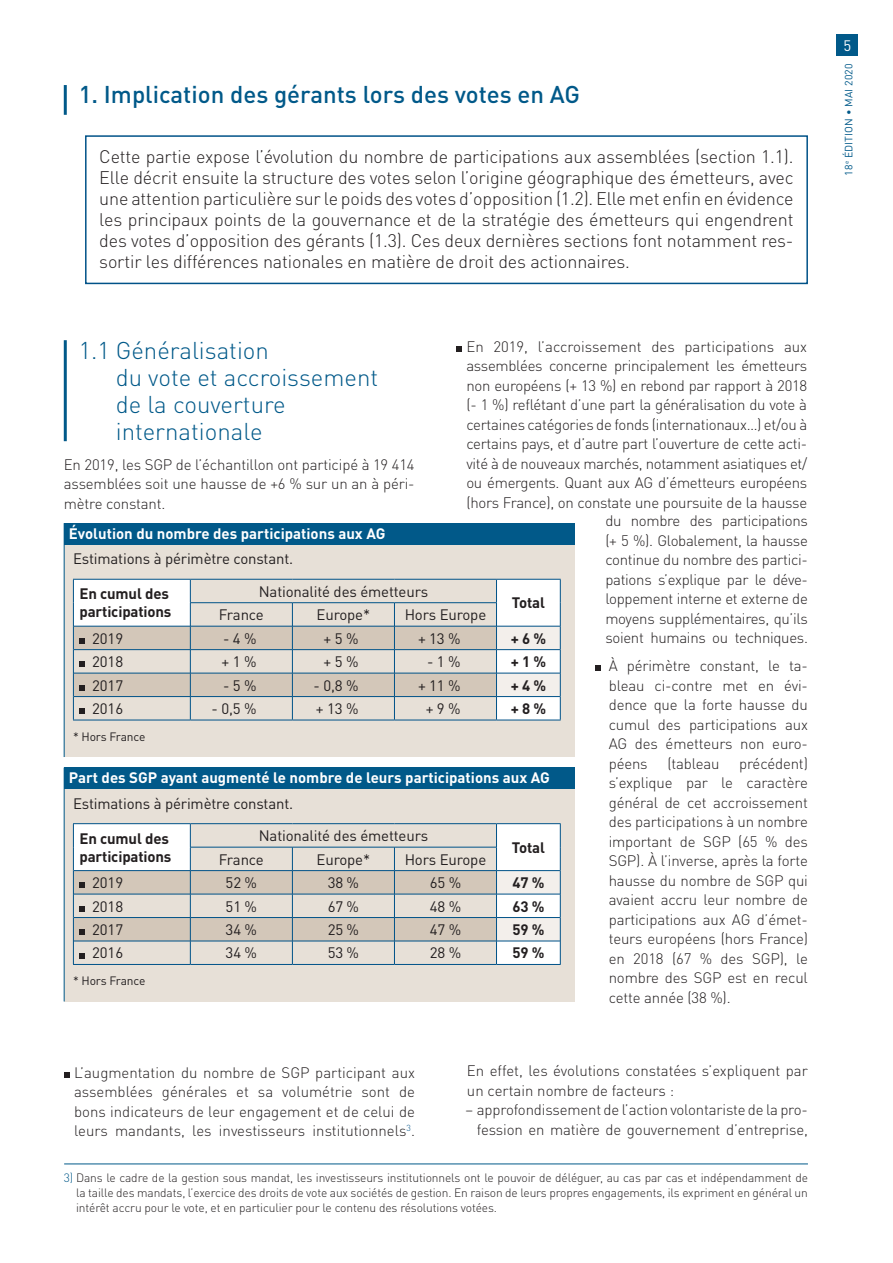
<style>
.page{position:relative;width:893px;height:1263px;background:#fff}
.page>*{position:absolute;margin:0;border:0;box-sizing:border-box;transform-origin:0 0}
.t1{font:300 24px/27px "DINOT";color:#015989}
.t2{font:500 24px "DINOT";color:#015989}
.t3{font:300 18px/21px "DINOT";letter-spacing:-.01em;color:#231f20;text-align:justify}
.t4{font:300 15px/19.5px "DINOT";letter-spacing:-.01em;color:#231f20;text-align:justify}
.t5{font:15px "DINOT";letter-spacing:-.01em;color:#231f20}
.t6{font:700 15px "DINOT";color:#fff}
.t7{font:700 15px/18px "DINOT";letter-spacing:-.01em;color:#231f20}
.t8{font:15px "DIN";color:#fff}
.t9{font:300 12px/15px "DINOT";letter-spacing:-.01em;color:#231f20;text-align:justify}
.t10{font:12px "DINOT";letter-spacing:-.015em;color:#231f20}
.t11{font:10.5px "DIN";letter-spacing:.01em;color:#015989}
.s1{color:#015989}
</style>
<div class="page">
<div style="left:837px;top:34px;width:21px;height:21px;background:#015989"></div>
<div style="left:65px;top:544px;width:510px;height:213px;background:#e7e0d7"></div>
<div style="left:65px;top:789px;width:510px;height:212px;background:#e7e0d7"></div>
<div style="left:65px;top:523px;width:510px;height:21px;background:#015989"></div>
<div style="left:65px;top:767px;width:510px;height:22px;background:#015989"></div>
<div style="left:85px;top:135px;width:723px;height:149px;border:2px solid #005288"></div>
<svg style="left:456px;top:346px;width:6px;height:6px"></svg>
<hr style="left:64px;top:85px;width:3px;height:30px;background:#015989">
<hr style="left:64px;top:1164px;width:744px;height:1px;background:#015989">
<hr style="left:73px;top:579px;width:117px;height:1px;background:#005288">
<hr style="left:190px;top:579px;width:102px;height:1px;background:#005288">
<hr style="left:292px;top:579px;width:102px;height:1px;background:#005288">
<hr style="left:394px;top:579px;width:102px;height:1px;background:#005288">
<hr style="left:496px;top:579px;width:65px;height:1px;background:#005288">
<hr style="left:73px;top:720px;width:117px;height:1px;background:#005288">
<hr style="left:190px;top:720px;width:102px;height:1px;background:#005288">
<hr style="left:292px;top:720px;width:102px;height:1px;background:#005288">
<hr style="left:394px;top:720px;width:102px;height:1px;background:#005288">
<hr style="left:496px;top:720px;width:65px;height:1px;background:#005288">
<svg style="left:73px;top:580px;width:488px;height:140px"></svg>
<hr style="left:73px;top:823px;width:117px;height:1px;background:#005288">
<hr style="left:190px;top:823px;width:102px;height:1px;background:#005288">
<hr style="left:292px;top:823px;width:102px;height:1px;background:#005288">
<hr style="left:394px;top:823px;width:102px;height:1px;background:#005288">
<hr style="left:496px;top:823px;width:65px;height:1px;background:#005288">
<hr style="left:73px;top:964px;width:117px;height:1px;background:#005288">
<hr style="left:190px;top:964px;width:102px;height:1px;background:#005288">
<hr style="left:292px;top:964px;width:102px;height:1px;background:#005288">
<hr style="left:394px;top:964px;width:102px;height:1px;background:#005288">
<hr style="left:496px;top:964px;width:65px;height:1px;background:#005288">
<svg style="left:73px;top:824px;width:488px;height:140px"></svg>
<hr style="left:64px;top:340px;width:3px;height:101px;background:#015989">
<svg style="left:595px;top:665px;width:6px;height:6px"></svg>
<svg style="left:64px;top:1072px;width:6px;height:6px"></svg>
<hr style="left:64px;top:523px;width:1px;height:234px;background:#015989">
<hr style="left:64px;top:767px;width:1px;height:234px;background:#015989">
<h1 class="t2" style="left:79px;top:79px;width:503px">1. Implication des gérants lors des votes en AG</h1>
<p class="t3" style="left:99px;top:146px;width:696px">Cette partie expose l’évolution du nombre de participations aux assemblées (section 1.1).<br>Elle décrit ensuite la structure des votes selon l’origine géographique des émetteurs, avec une attention particulière sur le poids des votes d’opposition (1.2). Elle met enfin en évidence les principaux points de la gouvernance et de la stratégie des émetteurs qui engendrent des votes d’opposition des gérants (1.3). Ces deux dernières sections font notamment res&shy;sortir les différences nationales en matière de droit des actionnaires.</p>
<h1 class="t1" style="left:116px;top:336px;width:264px;text-indent:-37px">1.1 Généralisation<br>du vote et accroissement de la couverture internationale</h1>
<p class="t4" style="left:64px;top:455px;width:352px">En 2019, les SGP de l’échantillon ont participé à 19 414 assemblées soit une hausse de +6 % sur un an à péri&shy;mètre constant.</p>
<p class="t4" style="left:466px;top:336px;width:342px">En 2019, l’accroissement des participations aux assemblées concerne principalement les émetteurs non européens (+ 13 %) en rebond par rapport à 2018 (- 1 %) reflétant d’une part la généralisation du vote à certaines catégories de fonds (internationaux…) et/ou à certains pays, et d’autre part l’ouverture de cette acti&shy;vité à de nouveaux marchés, notamment asiatiques et/ ou émergents. Quant aux AG d’émetteurs européens (hors France), on constate une poursuite de la hausse</p>
<p class="t6" style="left:69px;top:524px;width:318px">Évolution du nombre des participations aux AG</p>
<p class="t5" style="left:73px;top:550px;width:222px">Estimations à périmètre constant.</p>
<p class="t7" style="left:79px;top:585px;width:94px">En cumul des participations</p>
<p class="t5" style="left:259px;top:582px;width:171px">Nationalité des émetteurs</p>
<p class="t5" style="left:219px;top:605px;width:47px">France</p>
<p class="t5" style="left:317px;top:605px;width:55px">Europe*</p>
<p class="t5" style="left:405px;top:605px;width:83px">Hors Europe</p>
<p class="t7" style="left:512px;top:594px;width:34px">Total</p>
<p class="t5" style="left:92px;top:629px;width:32px">2019</p>
<p class="t5" style="left:223px;top:629px;width:35px">- 4 %</p>
<p class="t5" style="left:324px;top:629px;width:37px">+ 5 %</p>
<p class="t5" style="left:418px;top:629px;width:44px">+ 13 %</p>
<p class="t7" style="left:511px;top:629px;width:37px">+ 6 %</p>
<p class="t5" style="left:92px;top:652px;width:32px">2018</p>
<p class="t5" style="left:222px;top:652px;width:37px">+ 1 %</p>
<p class="t5" style="left:324px;top:652px;width:37px">+ 5 %</p>
<p class="t5" style="left:427px;top:652px;width:35px">- 1 %</p>
<p class="t7" style="left:511px;top:652px;width:37px">+ 1 %</p>
<p class="t5" style="left:92px;top:676px;width:32px">2017</p>
<p class="t5" style="left:223px;top:676px;width:35px">- 5 %</p>
<p class="t5" style="left:314px;top:676px;width:47px">- 0,8 %</p>
<p class="t5" style="left:418px;top:676px;width:44px">+ 11 %</p>
<p class="t7" style="left:511px;top:676px;width:37px">+ 4 %</p>
<p class="t5" style="left:92px;top:699px;width:32px">2016</p>
<p class="t5" style="left:212px;top:699px;width:47px">- 0,5 %</p>
<p class="t5" style="left:316px;top:699px;width:44px">+ 13 %</p>
<p class="t5" style="left:426px;top:699px;width:37px">+ 9 %</p>
<p class="t7" style="left:511px;top:699px;width:37px">+ 8 %</p>
<p class="t10" style="left:73px;top:729px;width:74px">* Hors France</p>
<p class="t6" style="left:69px;top:768px;width:483px">Part des SGP ayant augmenté le nombre de leurs participations aux AG</p>
<p class="t5" style="left:73px;top:794px;width:222px">Estimations à périmètre constant.</p>
<p class="t7" style="left:79px;top:829px;width:94px">En cumul des participations</p>
<p class="t5" style="left:259px;top:826px;width:171px">Nationalité des émetteurs</p>
<p class="t5" style="left:219px;top:850px;width:47px">France</p>
<p class="t5" style="left:317px;top:850px;width:55px">Europe*</p>
<p class="t5" style="left:405px;top:850px;width:83px">Hors Europe</p>
<p class="t7" style="left:512px;top:838px;width:34px">Total</p>
<p class="t5" style="left:92px;top:873px;width:32px">2019</p>
<p class="t5" style="left:226px;top:873px;width:33px">52 %</p>
<p class="t5" style="left:328px;top:873px;width:33px">38 %</p>
<p class="t5" style="left:430px;top:873px;width:33px">65 %</p>
<p class="t7" style="left:512px;top:873px;width:34px">47 %</p>
<p class="t5" style="left:92px;top:897px;width:32px">2018</p>
<p class="t5" style="left:226px;top:897px;width:33px">51 %</p>
<p class="t5" style="left:328px;top:897px;width:33px">67 %</p>
<p class="t5" style="left:430px;top:897px;width:33px">48 %</p>
<p class="t7" style="left:512px;top:897px;width:34px">63 %</p>
<p class="t5" style="left:92px;top:920px;width:32px">2017</p>
<p class="t5" style="left:226px;top:920px;width:33px">34 %</p>
<p class="t5" style="left:328px;top:920px;width:33px">25 %</p>
<p class="t5" style="left:430px;top:920px;width:33px">47 %</p>
<p class="t7" style="left:512px;top:920px;width:34px">59 %</p>
<p class="t5" style="left:92px;top:944px;width:32px">2016</p>
<p class="t5" style="left:226px;top:944px;width:33px">34 %</p>
<p class="t5" style="left:328px;top:944px;width:33px">53 %</p>
<p class="t5" style="left:430px;top:944px;width:33px">28 %</p>
<p class="t7" style="left:512px;top:943px;width:34px">59 %</p>
<p class="t10" style="left:73px;top:973px;width:74px">* Hors France</p>
<p class="t4" style="left:605px;top:511px;width:204px">du nombre des participations (+ 5 %). Globalement, la hausse continue du nombre des partici&shy;pations s’explique par le déve&shy;loppement interne et externe de moyens supplémentaires, qu’ils soient humains ou techniques.</p>
<p class="t4" style="left:609px;top:656px;width:201px">À périmètre constant, le ta&shy;bleau ci-contre met en évi&shy;dence que la forte hausse du cumul des participations aux AG des émetteurs non euro&shy;péens</p>
<p class="t4" style="left:609px;top:753px;width:201px;text-indent:130px">précédent) s’explique par le caractère général de cet accroissement des participations à un nombre important de SGP (65 % des SGP). À l’inverse, après la forte hausse du nombre de SGP qui avaient accru leur nombre de participations aux AG d’émet&shy;teurs européens (hors France) en 2018 (67 % des SGP), le nombre des SGP est en recul cette année (38 %).</p>
<p class="t4" style="left:667px;top:753px;width:54px">(tableau</p>
<p class="t4" style="left:74px;top:1062px;width:342px">L’augmentation du nombre de SGP participant aux assemblées générales et sa volumétrie sont de bons indicateurs de leur engagement et de celui de leurs mandants, les investisseurs institutionnels<sup>3</sup>.</p>
<p class="t4" style="left:467px;top:1061px;width:342px">En effet, les évolutions constatées s’expliquent par un certain nombre de facteurs :</p>
<p class="t4" style="left:466px;top:1100px;width:344px;text-align:right">– approfondissement de l’action volontariste de la pro&shy;fession en matière de gouvernement d’entreprise,</p>
<p class="t9" style="left:76px;top:1170px;width:733px;text-indent:-12px"><span class="s1">3)</span> Dans le cadre de la gestion sous mandat, les investisseurs institutionnels ont le pouvoir de déléguer, au cas par cas et indépendamment de la taille des mandats, l’exercice des droits de vote aux sociétés de gestion. En raison de leurs propres engagements, ils expriment en général un intérêt accru pour le vote, et en particulier pour le contenu des résolutions votées.</p>
<p class="t8" style="left:844px;top:36px;width:9px">5</p>
<p class="t11" style="left:842px;top:176px;width:113px;rotate:-90deg">18<sup>e</sup> ÉDITION • MAI 2020</p>
</div>
